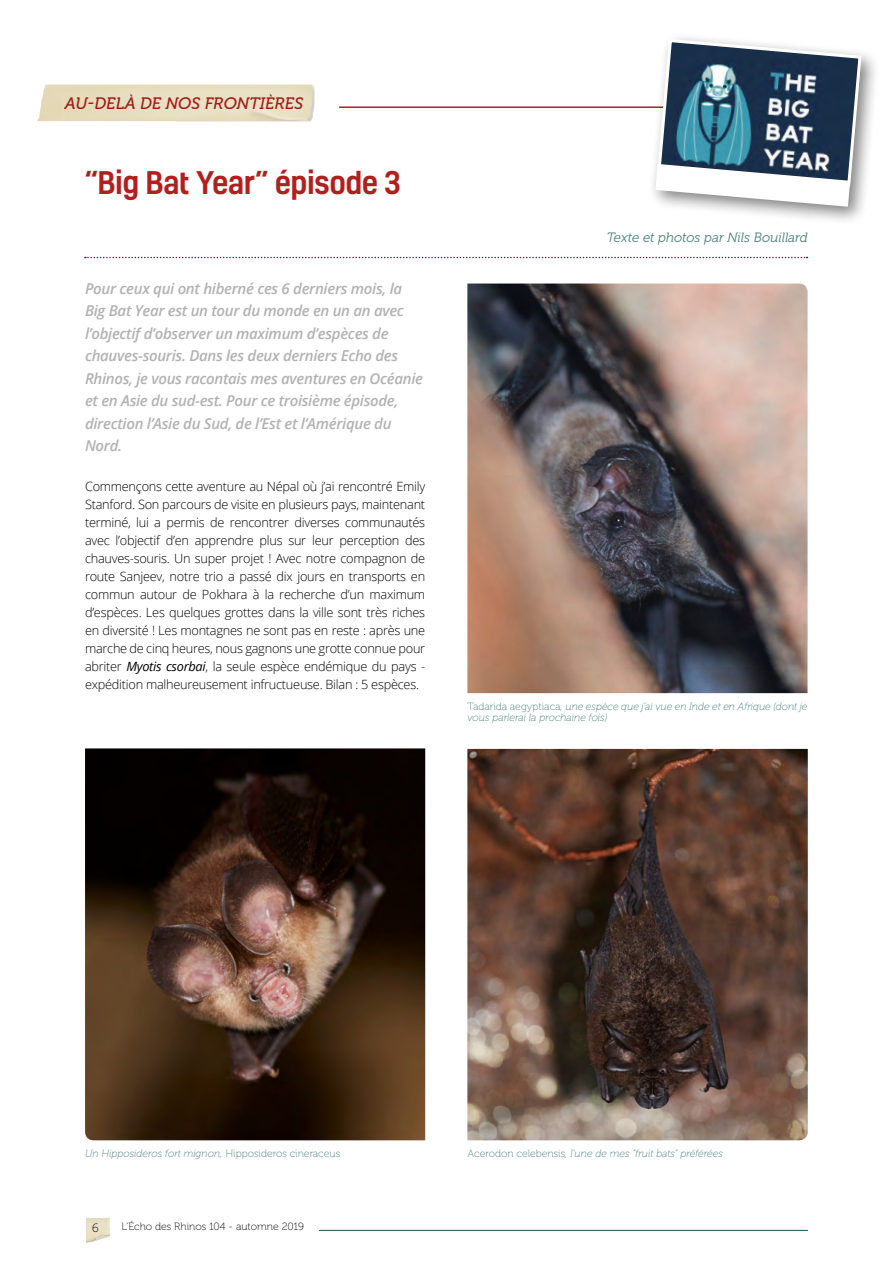
<style>
.page{position:relative;width:893px;height:1263px;background:#fff}
.page>*{position:absolute;margin:0;border:0;box-sizing:border-box;transform-origin:0 0}
.t1{font:500 30px "Kelson";letter-spacing:-.02em;color:#b1201d}
.t2{font:italic 16.5px "Museo 500";color:#b1201d}
.t3{font:italic 600 15px/22.5px "Open Sans";letter-spacing:-.02em;color:#b3b2b2}
.t4{font:italic 13.5px "Museo 300";color:#4a8179}
.t5{font:300 12.75px/18px "Open Sans";letter-spacing:-.02em;color:#000;text-align:justify}
.t6{font:12px "Museo 100";color:#000}
.t7{font:italic 10.5px/11.4px "Museo 100";color:#4a8179}
.t8{font:10.5px "Museo 100";color:#000}
.s1{font-weight:400;font-style:italic}
.s2{font-style:normal}
</style>
<div class="page">
<img style="left:86px;top:1218px;width:24px;height:25px">
<img style="left:94px;top:1235px;width:16px;height:6px">
<hr style="left:319px;top:1230px;width:489px;height:1px;background:#294b4e">
<hr style="left:339px;top:106px;width:469px;height:2px;background:#b1201d">
<div style="left:648px;top:32px;width:233px;height:194px;background:#000;opacity:.5"></div>
<svg style="left:655px;top:37px;width:208px;height:170px"></svg>
<img style="left:312px;top:85px;width:3px;height:34px">
<svg style="left:85px;top:257px;width:722px;height:1px"></svg>
<img style="left:85px;top:748px;width:340px;height:392px">
<img style="left:467px;top:284px;width:340px;height:409px">
<img style="left:467px;top:749px;width:341px;height:391px">
<p class="t2" style="left:65px;top:94px;width:240px">AU-DELÀ DE NOS FRONTIÈRES</p>
<h1 class="t1" style="left:85px;top:162px;width:317px">“Big Bat Year” épisode 3</h1>
<p class="t3" style="left:85px;top:277px;width:340px">Pour ceux qui ont hiberné ces 6 derniers mois, la Big Bat Year est un tour du monde en un an avec l’objectif d’observer un maximum d’espèces de chauves-souris. Dans les deux derniers Echo des Rhinos, je vous racontais mes aventures en Océanie et en Asie du sud-est. Pour ce troisième épisode, direction l’Asie du Sud, de l’Est et l’Amérique du Nord.</p>
<p class="t5" style="left:85px;top:477px;width:342px">Commençons cette aventure au Népal où j’ai rencontré Emily Stanford. Son parcours de visite en plusieurs pays, maintenant terminé, lui a permis de rencontrer diverses communautés avec l’objectif d’en apprendre plus sur leur perception des chauves-souris. Un super projet ! Avec notre compagnon de route Sanjeev, notre trio a passé dix jours en transports en commun autour de Pokhara à la recherche d’un maximum d’espèces. Les quelques grottes dans la ville sont très riches en diversité ! Les montagnes ne sont pas en reste : après une marche de cinq heures, nous gagnons une grotte connue pour abriter <span class="s1">Myotis csorbai</span>, la seule espèce endémique du pays - expédition malheureusement infructueuse. Bilan : 5 espèces.</p>
<p class="t4" style="left:607px;top:230px;width:203px">Texte et photos par Nils Bouillard</p>
<p class="t7" style="left:467px;top:700px;width:342px"><span class="s2">Tadarida aegyptiaca</span>, une espèce que j’ai vue en Inde et en Afrique (dont je vous parlerai la prochaine fois)</p>
<p class="t7" style="left:85px;top:1147px;width:257px">Un Hipposideros fort mignon, <span class="s2">Hipposideros cineraceus</span></p>
<p class="t6" style="left:92px;top:1221px;width:8px">6</p>
<p class="t8" style="left:122px;top:1221px;width:184px">L’Écho des Rhinos 104 - automne 2019</p>
<p class="t7" style="left:467px;top:1148px;width:257px"><span class="s2">Acerodon celebensis</span>, l’une de mes “fruit bats” préférées</p>
</div>
